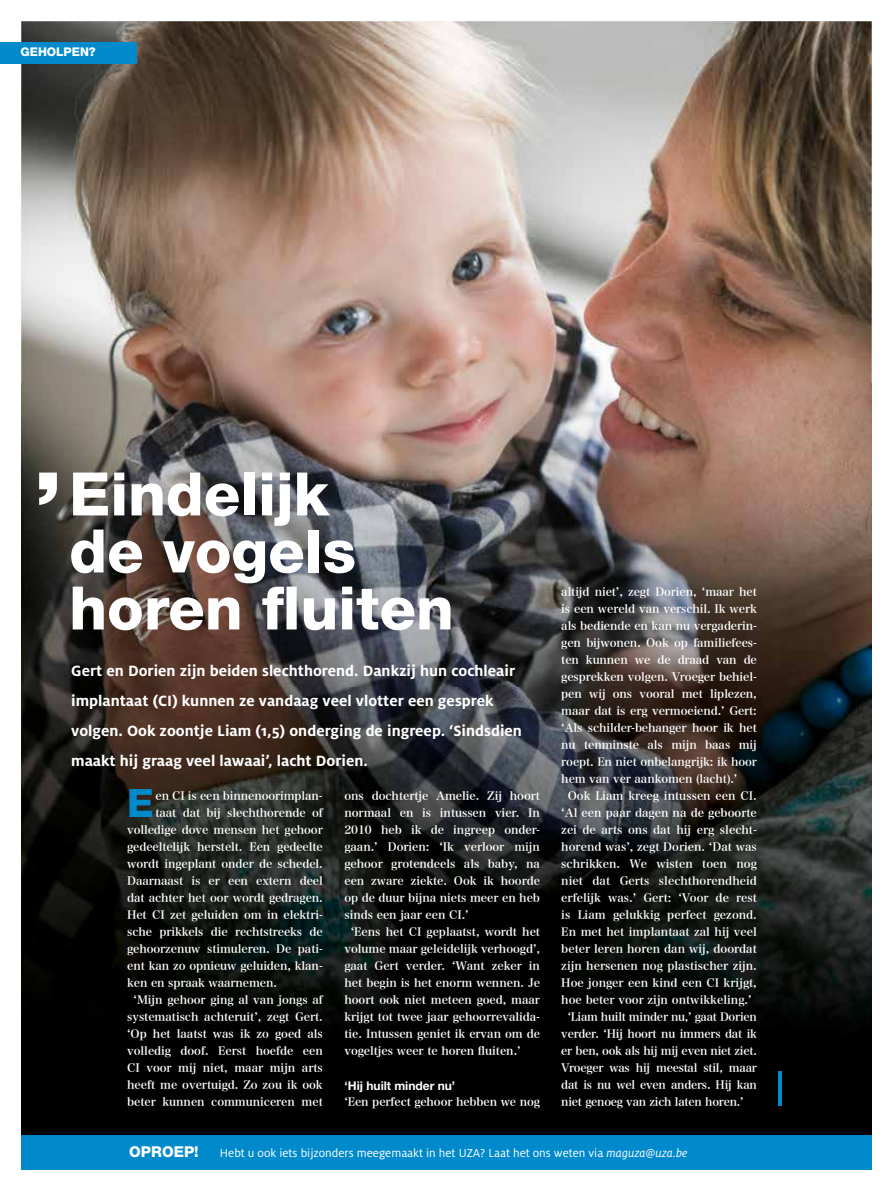
<style>
.page{position:relative;width:893px;height:1191px;background:#fff}
.page>*{position:absolute;margin:0;border:0;box-sizing:border-box;transform-origin:0 0}
.t1{font:800 60px/57px "Helvetica Neue LT Std";color:#fff}
.t2{font:800 39.15px "Helvetica Neue LT Std";color:#008acb}
.t3{font:700 16.5px/30px "Milo OT";color:#fff}
.t4{font:800 15px "Helvetica Neue LT Std";color:#fff}
.t5{font:12.75px "Milo OT";color:#fff}
.t6{font:700 12px "Helvetica Neue LT Std";color:#fff}
.t7{font:800 12px "Helvetica Neue LT Std";color:#fff}
.t8{font:11.25px "Hira Min Pro N W6";letter-spacing:-.005em;color:#fff}
.s1{font-style:italic}
</style>
<div class="page">
<img style="left:21px;top:21px;width:851px;height:1114px">
<img style="left:21px;top:384px;width:851px;height:709px">
<div style="left:21px;top:1135px;width:851px;height:34px;background:#008acb"></div>
<div style="left:0;top:43px;width:136px;height:21px;background:#008acb"></div>
<hr style="left:778px;top:1071px;width:4px;height:34px;background:#008acb">
<svg style="left:39px;top:472px;width:18px;height:33px"></svg>
<p class="t7" style="left:20px;top:45px;width:77px">GEHOLPEN?</p>
<p class="t7" style="left:20px;top:46px;width:57px">RUBRIEK</p>
<h1 class="t1" style="left:69px;top:465px;width:386px">Eindelijk<br>de vogels horen fluiten</h1>
<h3 class="t3" style="left:71px;top:655px;width:452px">Gert en Dorien zijn beiden slechthorend. Dankzij hun cochleair implantaat (CI) kunnen ze vandaag veel vlotter een gesprek volgen. Ook zoontje Liam (1,5) onderging de ingreep. ‘Sindsdien maakt hij graag veel lawaai’, lacht Dorien.</h3>
<h2 class="t2" style="left:127px;top:779px;width:28px">E</h2>
<p class="t8" style="left:156px;top:785px;width:169px">en CI is een binnenoorimplan-</p>
<p class="t8" style="left:156px;top:802px;width:169px">taat dat bij slechthorende of</p>
<p class="t8" style="left:127px;top:819px;width:197px">volledige dove mensen het gehoor</p>
<p class="t8" style="left:127px;top:836px;width:197px">gedeeltelijk herstelt. Een gedeelte</p>
<p class="t8" style="left:127px;top:853px;width:197px">wordt ingeplant onder de schedel.</p>
<p class="t8" style="left:127px;top:870px;width:197px">Daarnaast is er een extern deel</p>
<p class="t8" style="left:127px;top:887px;width:197px">dat achter het oor wordt gedragen.</p>
<p class="t8" style="left:127px;top:904px;width:197px">Het CI zet geluiden om in elektri-</p>
<p class="t8" style="left:127px;top:921px;width:197px">sche prikkels die rechtstreeks de</p>
<p class="t8" style="left:127px;top:938px;width:197px">gehoorzenuw stimuleren. De pati-</p>
<p class="t8" style="left:127px;top:955px;width:197px">ent kan zo opnieuw geluiden, klan-</p>
<p class="t8" style="left:127px;top:972px;width:151px">ken en spraak waarnemen.</p>
<p class="t8" style="left:134px;top:989px;width:191px">ʻMijn gehoor ging al van jongs af</p>
<p class="t8" style="left:127px;top:1006px;width:197px">systematisch achteruitʼ, zegt Gert.</p>
<p class="t8" style="left:127px;top:1023px;width:197px">ʻOp het laatst was ik zo goed als</p>
<p class="t8" style="left:127px;top:1040px;width:197px">volledig doof. Eerst hoefde een</p>
<p class="t8" style="left:127px;top:1057px;width:197px">CI voor mij niet, maar mijn arts</p>
<p class="t8" style="left:127px;top:1074px;width:197px">heeft me overtuigd. Zo zou ik ook</p>
<p class="t8" style="left:127px;top:1091px;width:197px">beter kunnen communiceren met</p>
<p class="t8" style="left:344px;top:785px;width:197px">ons dochtertje Amelie. Zij hoort</p>
<p class="t8" style="left:344px;top:802px;width:197px">normaal en is intussen vier. In</p>
<p class="t8" style="left:344px;top:819px;width:197px">2010 heb ik de ingreep onder-</p>
<p class="t8" style="left:344px;top:836px;width:197px">gaan.ʼ Dorien: ʻIk verloor mijn</p>
<p class="t8" style="left:344px;top:853px;width:197px">gehoor grotendeels als baby, na</p>
<p class="t8" style="left:344px;top:870px;width:197px">een zware ziekte. Ook ik hoorde</p>
<p class="t8" style="left:344px;top:887px;width:197px">op de duur bijna niets meer en heb</p>
<p class="t8" style="left:344px;top:904px;width:126px">sinds een jaar een CI.ʼ</p>
<p class="t8" style="left:351px;top:921px;width:191px">ʻEens het CI geplaatst, wordt het</p>
<p class="t8" style="left:344px;top:938px;width:197px">volume maar geleidelijk verhoogdʼ,</p>
<p class="t8" style="left:344px;top:955px;width:197px">gaat Gert verder. ʻWant zeker in</p>
<p class="t8" style="left:344px;top:972px;width:197px">het begin is het enorm wennen. Je</p>
<p class="t8" style="left:344px;top:989px;width:197px">hoort ook niet meteen goed, maar</p>
<p class="t8" style="left:344px;top:1006px;width:197px">krijgt tot twee jaar gehoorrevalida-</p>
<p class="t8" style="left:344px;top:1023px;width:197px">tie. Intussen geniet ik ervan om de</p>
<p class="t8" style="left:344px;top:1040px;width:178px">vogeltjes weer te horen fluiten.ʼ</p>
<p class="t6" style="left:344px;top:1078px;width:112px">‘Hij huilt minder nu’</p>
<p class="t8" style="left:344px;top:1091px;width:197px">ʻEen perfect gehoor hebben we nog</p>
<p class="t8" style="left:561px;top:581px;width:197px">altijd nietʼ, zegt Dorien, ʻmaar het</p>
<p class="t8" style="left:561px;top:598px;width:197px">is een wereld van verschil. Ik werk</p>
<p class="t8" style="left:561px;top:615px;width:197px">als bediende en kan nu vergaderin-</p>
<p class="t8" style="left:561px;top:632px;width:197px">gen bijwonen. Ook op familiefees-</p>
<p class="t8" style="left:561px;top:649px;width:197px">ten kunnen we de draad van de</p>
<p class="t8" style="left:561px;top:666px;width:197px">gesprekken volgen. Vroeger behiel-</p>
<p class="t8" style="left:561px;top:683px;width:197px">pen wij ons vooral met liplezen,</p>
<p class="t8" style="left:561px;top:700px;width:197px">maar dat is erg vermoeiend.ʼ Gert:</p>
<p class="t8" style="left:561px;top:717px;width:197px">ʻAls schilder-behanger hoor ik het</p>
<p class="t8" style="left:561px;top:734px;width:197px">nu tenminste als mijn baas mij</p>
<p class="t8" style="left:561px;top:751px;width:197px">roept. En niet onbelangrijk: ik hoor</p>
<p class="t8" style="left:561px;top:768px;width:178px">hem van ver aankomen (lacht).ʼ</p>
<p class="t8" style="left:568px;top:785px;width:191px">Ook Liam kreeg intussen een CI.</p>
<p class="t8" style="left:561px;top:802px;width:197px">ʻAl een paar dagen na de geboorte</p>
<p class="t8" style="left:561px;top:819px;width:197px">zei de arts ons dat hij erg slecht-</p>
<p class="t8" style="left:561px;top:836px;width:197px">horend wasʼ, zegt Dorien. ʻDat was</p>
<p class="t8" style="left:561px;top:853px;width:197px">schrikken. We wisten toen nog</p>
<p class="t8" style="left:561px;top:870px;width:197px">niet dat Gerts slechthorendheid</p>
<p class="t8" style="left:561px;top:887px;width:197px">erfelijk was.ʼ Gert: ʻVoor de rest</p>
<p class="t8" style="left:561px;top:904px;width:197px">is Liam gelukkig perfect gezond.</p>
<p class="t8" style="left:561px;top:921px;width:197px">En met het implantaat zal hij veel</p>
<p class="t8" style="left:561px;top:938px;width:197px">beter leren horen dan wij, doordat</p>
<p class="t8" style="left:561px;top:955px;width:197px">zijn hersenen nog plastischer zijn.</p>
<p class="t8" style="left:561px;top:972px;width:197px">Hoe jonger een kind een CI krijgt,</p>
<p class="t8" style="left:561px;top:989px;width:192px">hoe beter voor zijn ontwikkeling.ʼ</p>
<p class="t8" style="left:568px;top:1006px;width:191px">ʻLiam huilt minder nu,ʼ gaat Dorien</p>
<p class="t8" style="left:561px;top:1023px;width:197px">verder. ʻHij hoort nu immers dat ik</p>
<p class="t8" style="left:561px;top:1040px;width:197px">er ben, ook als hij mij even niet ziet.</p>
<p class="t8" style="left:561px;top:1057px;width:197px">Vroeger was hij meestal stil, maar</p>
<p class="t8" style="left:561px;top:1074px;width:197px">dat is nu wel even anders. Hij kan</p>
<p class="t8" style="left:561px;top:1091px;width:184px">niet genoeg van zich laten horen.ʼ</p>
<h3 class="t4" style="left:129px;top:1142px;width:71px">OPROEP!</h3>
<p class="t5" style="left:220px;top:1146px;width:469px">Hebt u ook iets bijzonders meegemaakt in het UZA? Laat het ons weten via <span class="s1">maguza@uza.be</span></p>
</div>
